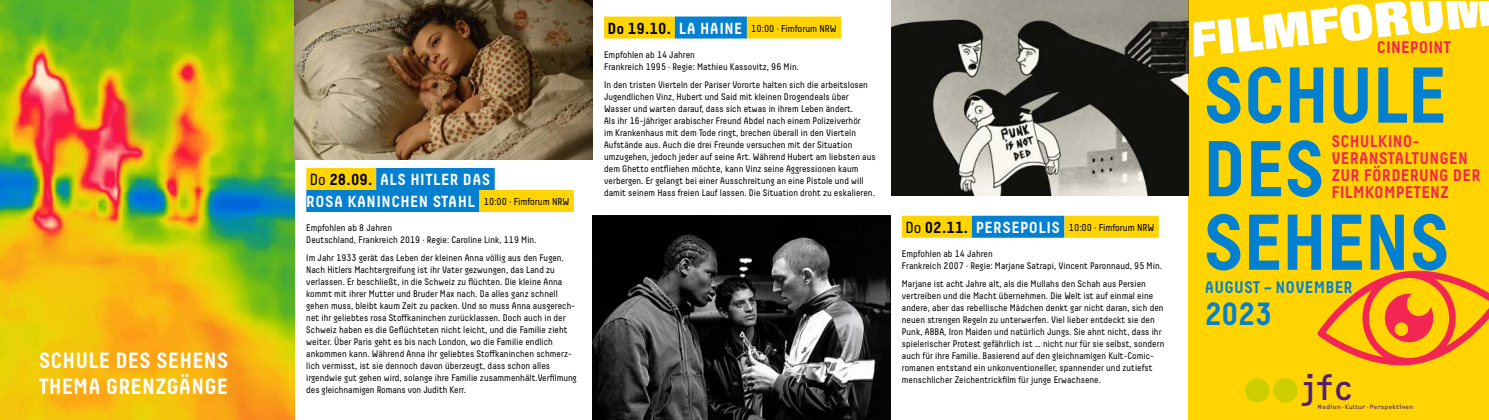
<style>
.page{position:relative;width:1489px;height:420px;background:#fff}
.page>*{position:absolute;margin:0;border:0;box-sizing:border-box;transform-origin:0 0}
.t1{font:700 78.8px/73.5px "Decima Pro";letter-spacing:-.02em;color:#0380d0}
.t2{font:35.7px "OCRF";color:#541e75}
.t3{font:700 32px "Decima Pro";color:#0380d0}
.t4{font:700 22px/26px "Decima Pro";letter-spacing:.01em;color:#fff}
.t5{font:700 16.8px/17px "Decima Pro";letter-spacing:.015em;color:#f32553}
.t6{font:700 16.8px "Decima Pro";letter-spacing:.015em;color:#0380d0}
.t7{font:700 16px/22px "Decima Pro";letter-spacing:.03em;color:#fff}
.t8{font:10px "Decima Pro";color:#000}
.t9{font:9.5px/12px "Decima Pro";letter-spacing:.01em;color:#000}
.t10{font:6.3px "OCRF";color:#541e75}
.s1{font-weight:400;color:#000}
.s2{color:#000}
.s3{font-weight:400;font-size:10px;color:#000}
.s4{font-weight:700;font-size:16px}
.s5{font-weight:700;font-size:16px;color:#fff}
.s6{font-size:16px}
</style>
<div class="page">
<div style="left:1188px;top:0;width:300px;height:420px;background:#ffd400"></div>
<svg style="left:1317px;top:270px;width:171px;height:96px"></svg>
<img style="left:0;top:0;width:295px;height:420px">
<svg style="left:1193px;top:1px;width:295px;height:56px"></svg>
<img style="left:295px;top:0;width:297px;height:159px">
<div style="left:306px;top:168px;width:70px;height:22px;background:#ffd400"></div>
<div style="left:376px;top:168px;width:118px;height:22px;background:#0380d0"></div>
<div style="left:306px;top:190px;width:173px;height:22px;background:#0380d0"></div>
<div style="left:479px;top:190px;width:94px;height:22px;background:#ffd400"></div>
<img style="left:891px;top:0;width:297px;height:195px">
<div style="left:901px;top:216px;width:70px;height:22px;background:#ffd400"></div>
<div style="left:971px;top:216px;width:93px;height:22px;background:#0380d0"></div>
<div style="left:1064px;top:216px;width:94px;height:22px;background:#ffd400"></div>
<div style="left:604px;top:17px;width:70px;height:22px;background:#ffd400"></div>
<div style="left:674px;top:17px;width:73px;height:22px;background:#0380d0"></div>
<div style="left:747px;top:17px;width:94px;height:22px;background:#ffd400"></div>
<img style="left:592px;top:215px;width:298px;height:205px">
<div style="left:1273px;top:378px;width:24px;height:24px;background:#ccce00;border-radius:50%"></div>
<div style="left:1244px;top:378px;width:25px;height:24px;background:#ccce00;border-radius:50%"></div>
<h3 class="t4" style="left:39px;top:347px;width:191px">SCHULE DES SEHENS<br>THEMA GRENZGÄNGE</h3>
<h3 class="t7" style="left:306px;top:168px;width:264px"><span class="s1">Do</span> <span class="s2">28.09.</span> ALS HITLER DAS<br>ROSA KANINCHEN STAHL <span class="s3">10:00 · Fimforum NRW</span></h3>
<p class="t9" style="left:306px;top:221px;width:232px">Empfohlen ab 8 Jahren<br>Deutschland, Frankreich 2019 · Regie: Caroline Link, 119 Min.</p>
<p class="t9" style="left:306px;top:251px;width:272px">Im Jahr 1933 gerät das Leben der kleinen Anna völlig aus den Fugen.<br>Nach Hitlers Machtergreifung ist ihr Vater gezwungen, das Land zu verlassen. Er beschließt, in die Schweiz zu flüchten. Die kleine Anna kommt mit ihrer Mutter und Bruder Max nach. Da alles ganz schnell gehen muss, bleibt kaum Zeit zu packen. Und so muss Anna ausgerech&shy;net ihr geliebtes rosa Stoffkaninchen zurücklassen. Doch auch in der Schweiz haben es die Geflüchteten nicht leicht, und die Familie zieht weiter. Über Paris geht es bis nach London, wo die Familie endlich ankommen kann. Während Anna ihr geliebtes Stoffkaninchen schmerz&shy;lich vermisst, ist sie dennoch davon überzeugt, dass schon alles irgendwie gut gehen wird, solange ihre Familie zusammenhält.Verfilmung des gleichnamigen Romans von Judith Kerr.</p>
<p class="t8" style="left:607px;top:22px;width:231px"><span class="s4">Do 19.10.</span> <span class="s5">LA HAINE</span> 10:00 · Fimforum NRW</p>
<p class="t9" style="left:604px;top:48px;width:196px">Empfohlen ab 14 Jahren<br>Frankreich 1995 · Regie: Mathieu Kassovitz, 96 Min.</p>
<p class="t9" style="left:604px;top:78px;width:273px">In den tristen Vierteln der Pariser Vororte halten sich die arbeitslosen Jugendlichen Vinz, Hubert und Said mit kleinen Drogendeals über Wasser und warten darauf, dass sich etwas in ihrem Leben ändert.<br>Als ihr 16-jähriger arabischer Freund Abdel nach einem Polizeiverhör<br>im Krankenhaus mit dem Tode ringt, brechen überall in den Vierteln Aufstände aus. Auch die drei Freunde versuchen mit der Situation umzugehen, jedoch jeder auf seine Art. Während Hubert am liebsten aus dem Ghetto entfliehen möchte, kann Vinz seine Aggressionen kaum verbergen. Er gelangt bei einer Ausschreitung an eine Pistole und will damit seinem Hass freien Lauf lassen. Die Situation droht zu eskalieren.</p>
<p class="t8" style="left:905px;top:221px;width:250px"><span class="s6">Do</span> <span class="s4">02.11.</span> <span class="s5">PERSEPOLIS</span> 10:00 · Fimforum NRW</p>
<p class="t9" style="left:901px;top:247px;width:261px">Empfohlen ab 14 Jahren<br>Frankreich 2007 · Regie: Marjane Satrapi, Vincent Paronnaud, 95 Min.</p>
<p class="t9" style="left:901px;top:277px;width:264px">Marjane ist acht Jahre alt, als die Mullahs den Schah aus Persien vertreiben und die Macht übernehmen. Die Welt ist auf einmal eine andere, aber das rebellische Mädchen denkt gar nicht daran, sich den neuen strengen Regeln zu unterwerfen. Viel lieber entdeckt sie den Punk, ABBA, Iron Maiden und natürlich Jungs. Sie ahnt nicht, dass ihr spielerischer Protest gefährlich ist … nicht nur für sie selbst, sondern auch für ihre Familie. Basierend auf den gleichnamigen Kult-Comic&shy;romanen entstand ein unkonventioneller, spannender und zutiefst menschlicher Zeichentrickfilm für junge Erwachsene.</p>
<h3 class="t5" style="left:1376px;top:38px;width:76px">CINEPOINT</h3>
<h1 class="t1" style="left:1202px;top:57px;width:249px">SCHULE<br>DES<br>SEHENS</h1>
<h3 class="t5" style="left:1331px;top:132px;width:151px">SCHULKINO-<br>VERANSTALTUNGEN<br>ZUR FÖRDERUNG DER<br>FILMKOMPETENZ</h3>
<h3 class="t6" style="left:1204px;top:277px;width:149px">AUGUST – NOVEMBER</h3>
<h3 class="t3" style="left:1204px;top:294px;width:69px">2023</h3>
<h2 class="t2" style="left:1301px;top:365px;width:53px">jfc</h2>
<p class="t10" style="left:1317px;top:403px;width:97px">Medien.Kultur.Perspektiven</p>
</div>
